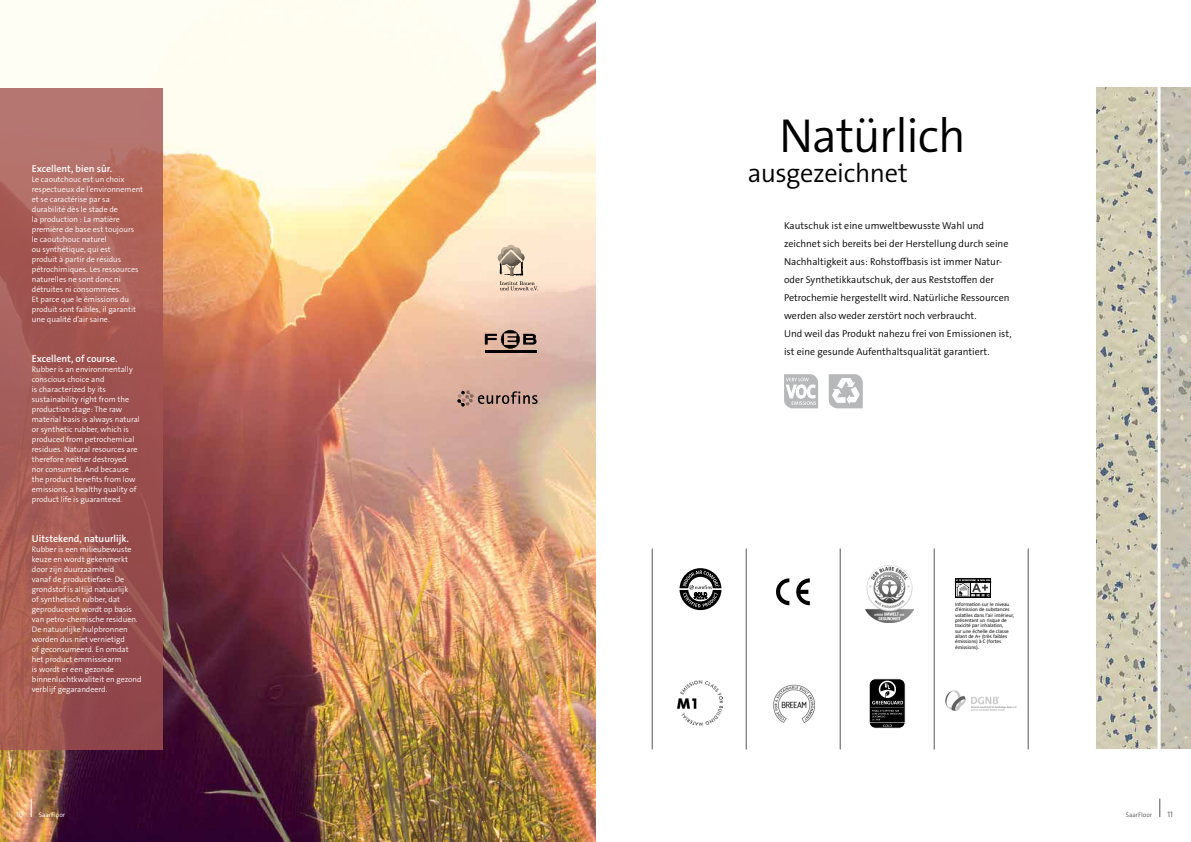
<style>
.page{position:relative;width:1191px;height:842px;background:#fff}
.page>*{position:absolute;margin:0;border:0;box-sizing:border-box;transform-origin:0 0}
.t1{font:48px "The Sans LP4 Se Lig";letter-spacing:-.02em;color:#000}
.t2{font:26.4px "The Sans LP4 Se Lig";letter-spacing:-.015em;color:#000}
.t3{font:10px/18px "The Sans LP4 Se Lig";color:#000}
.t4{font:10px "The Sans LP6 Se Bld";color:#fff}
.t5{font:8px/10px "The Sans LP4 Se Lig";color:#fff}
.t6{font:8px "The Sans LP4 Se Lig";color:#565656}
.t7{font:6.5px "The Sans LP4 Se Lig";color:#fff}
.t8{font:6.5px "The Sans LP4 Se Lig";color:#565656}
.t9{font:5.3px/5.3px "Calibri";color:#000}
</style>
<div class="page">
<img style="left:0;top:0;width:595px;height:842px">
<hr style="left:485px;top:351px;width:51px;height:2px;background:#000">
<svg style="left:485px;top:330px;width:51px;height:19px"></svg>
<svg style="left:457px;top:390px;width:80px;height:17px"></svg>
<svg style="left:497px;top:245px;width:41px;height:46px;background:#d4c0ab"></svg>
<img style="left:945px;top:690px;width:71px;height:21px">
<svg style="left:828px;top:374px;width:34px;height:34px"></svg>
<svg style="left:784px;top:374px;width:34px;height:34px"></svg>
<svg style="left:0;top:88px;width:163px;height:661px;background:#a45b56"></svg>
<img style="left:1096px;top:88px;width:61px;height:660px">
<img style="left:1160px;top:88px;width:31px;height:660px">
<svg style="left:679px;top:568px;width:42px;height:42px"></svg>
<svg style="left:955px;top:579px;width:36px;height:18px"></svg>
<img style="left:773px;top:684px;width:42px;height:39px">
<img style="left:869px;top:680px;width:36px;height:48px">
<div style="left:869px;top:678px;width:36px;height:50px;border:1px solid #fff;border-radius:6px"></div>
<img style="left:865px;top:566px;width:48px;height:56px">
<img style="left:677px;top:681px;width:45px;height:45px">
<hr style="left:652px;top:548px;width:1px;height:201px;background:#565656">
<hr style="left:840px;top:548px;width:1px;height:201px;background:#565656">
<hr style="left:746px;top:548px;width:1px;height:201px;background:#565656">
<hr style="left:934px;top:548px;width:1px;height:201px;background:#565656">
<hr style="left:1028px;top:548px;width:1px;height:201px;background:#565656">
<svg style="left:1159px;top:799px;width:1px;height:18px"></svg>
<svg style="left:31px;top:799px;width:1px;height:18px"></svg>
<p class="t4" style="left:32px;top:162px;width:82px">Excellent, bien sûr.</p>
<p class="t5" style="left:32px;top:174px;width:113px">Le caoutchouc est un choix respectueux de l’environnement et se caractérise par sa durabilité dès le stade de<br>la production : La matière première de base est toujours<br>le caoutchouc naturel<br>ou synthétique, qui est<br>produit à partir de résidus pétrochimiques. Les ressources naturelles ne sont donc ni détruites ni consommées.<br>Et parce que le émissions du produit sont faibles, il garantit une qualité d’air saine.</p>
<p class="t4" style="left:32px;top:352px;width:87px">Excellent, of course.</p>
<p class="t5" style="left:32px;top:364px;width:109px">Rubber is an environmentally conscious choice and<br>is characterized by its sustainability right from the production stage: The raw material basis is always natural or synthetic rubber, which is produced from petrochemical residues. Natural resources are therefore neither destroyed nor consumed. And because the product benefits from low emissions, a healthy quality of product life is guaranteed.</p>
<p class="t4" style="left:32px;top:532px;width:99px">Uitstekend, natuurlijk.</p>
<p class="t5" style="left:32px;top:544px;width:111px">Rubber is een milieubewuste keuze en wordt gekenmerkt door zijn duurzaamheid<br>vanaf de productiefase: De grondstof is altijd natuurlijk<br>of synthetisch rubber, dat geproduceerd wordt op basis van petro-chemische residuen.<br>De natuurlijke hulpbronnen worden dus niet vernietigd<br>of geconsumeerd. En omdat het product emmissiearm<br>is wordt er een gezonde binnenluchtkwaliteit en gezond verblijf gegarandeerd.</p>
<h1 class="t1" style="left:779px;top:105px;width:188px">Natürlich</h1>
<h2 class="t2" style="left:747px;top:156px;width:162px">ausgezeichnet</h2>
<p class="t3" style="left:784px;top:217px;width:229px">Kautschuk ist eine umweltbewusste Wahl und zeichnet sich bereits bei der Herstellung durch seine Nachhaltigkeit aus: Rohstoffbasis ist immer Natur&shy;oder Synthetikkautschuk, der aus Reststoffen der Petrochemie hergestellt wird. Natürliche Ressourcen werden also weder zerstört noch verbraucht.<br>Und weil das Produkt nahezu frei von Emissionen ist, ist eine gesunde Aufenthaltsqualität garantiert.</p>
<p class="t9" style="left:955px;top:601px;width:61px">Information sur le niveau d’émission de substances volatiles dans l’air intérieur, présentant un risque de toxicité par inhalation,<br>sur une échelle de classe allant de A+ (très faibles émissions) à C (fortes émissions).</p>
<p class="t5" style="left:16px;top:809px;width:9px">10</p>
<p class="t7" style="left:39px;top:811px;width:28px">SaarFloor</p>
<p class="t8" style="left:1125px;top:811px;width:28px">SaarFloor</p>
<p class="t6" style="left:1167px;top:809px;width:7px">11</p>
</div>
